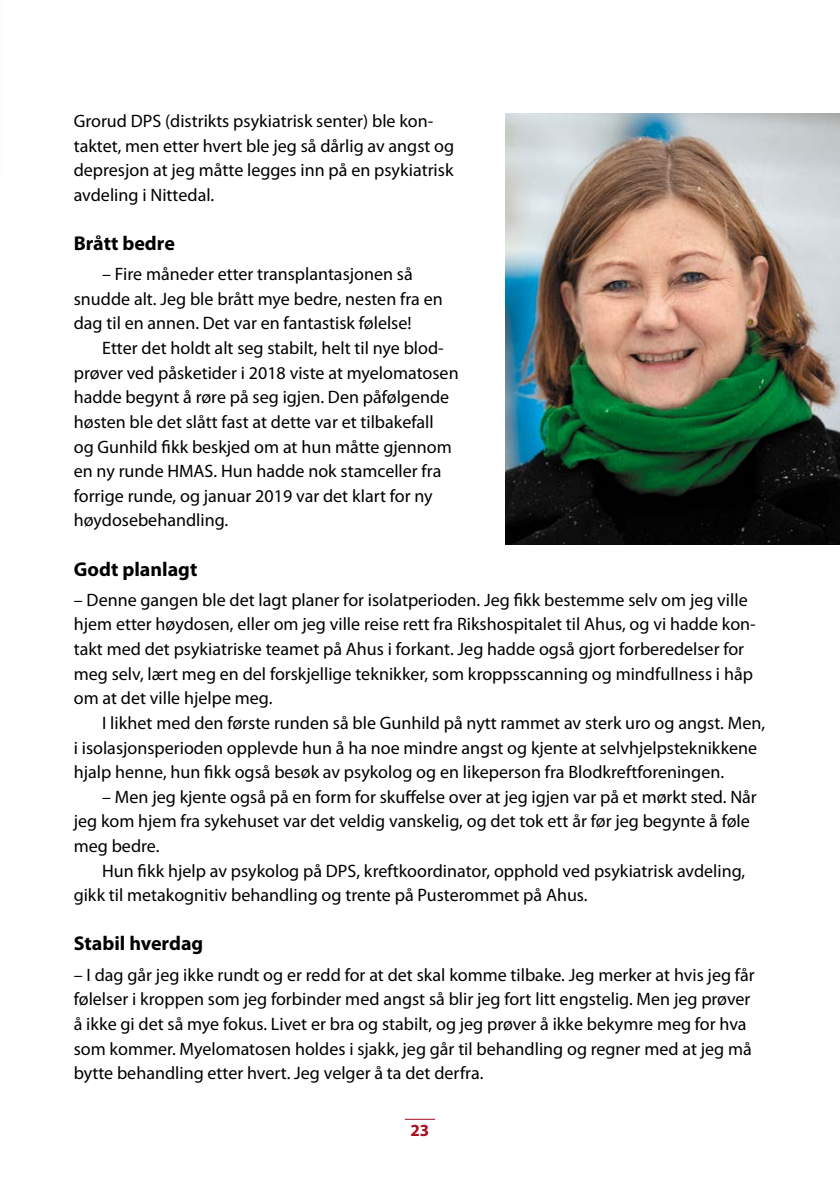
<style>
.page{position:relative;width:840px;height:1191px;background:#fff}
.page>*{position:absolute;margin:0;border:0;box-sizing:border-box;transform-origin:0 0}
.t1{font:700 20px "Myriad Pro";color:#000}
.t2{font:18px/24.6px "Myriad Pro";color:#000}
.t3{font:700 17px "Myriad Pro";color:#a80f22}
</style>
<div class="page">
<hr style="left:404px;top:1118px;width:31px;height:1px;background:#a80f22">
<img style="left:505px;top:113px;width:334px;height:431px">
<p class="t2" style="left:74px;top:109px;width:382px">Grorud DPS (distrikts psykiatrisk senter) ble kon&shy;taktet, men etter hvert ble jeg så dårlig av angst og depresjon at jeg måtte legges inn på en psykiatrisk avdeling i Nittedal.</p>
<p class="t1" style="left:74px;top:232px;width:103px">Brått bedre</p>
<p class="t2" style="left:74px;top:262px;width:370px;text-indent:28px">– Fire måneder etter transplantasjonen så snudde alt. Jeg ble brått mye bedre, nesten fra en dag til en annen. Det var en fantastisk følelse!</p>
<p class="t2" style="left:74px;top:336px;width:386px;text-indent:28px">Etter det holdt alt seg stabilt, helt til nye blod&shy;prøver ved påsketider i 2018 viste at myelomatosen hadde begynt å røre på seg igjen. Den påfølgende høsten ble det slått fast at dette var et tilbakefall<br>og Gunhild fikk beskjed om at hun måtte gjennom en ny runde HMAS. Hun hadde nok stamceller fra forrige runde, og januar 2019 var det klart for ny høydosebehandling.</p>
<p class="t1" style="left:74px;top:557px;width:125px">Godt planlagt</p>
<p class="t2" style="left:74px;top:588px;width:683px">– Denne gangen ble det lagt planer for isolatperioden. Jeg fikk bestemme selv om jeg ville hjem etter høydosen, eller om jeg ville reise rett fra Rikshospitalet til Ahus, og vi hadde kon&shy;takt med det psykiatriske teamet på Ahus i forkant. Jeg hadde også gjort forberedelser for meg selv, lært meg en del forskjellige teknikker, som kroppsscanning og mindfullness i håp om at det ville hjelpe meg.</p>
<p class="t2" style="left:74px;top:711px;width:692px;text-indent:28px">I likhet med den første runden så ble Gunhild på nytt rammet av sterk uro og angst. Men, i isolasjonsperioden opplevde hun å ha noe mindre angst og kjente at selvhjelpsteknikkene hjalp henne, hun fikk også besøk av psykolog og en likeperson fra Blodkreftforeningen.</p>
<p class="t2" style="left:74px;top:784px;width:684px;text-indent:28px">– Men jeg kjente også på en form for skuffelse over at jeg igjen var på et mørkt sted. Når jeg kom hjem fra sykehuset var det veldig vanskelig, og det tok ett år før jeg begynte å føle meg bedre.</p>
<p class="t2" style="left:74px;top:858px;width:672px;text-indent:28px">Hun fikk hjelp av psykolog på DPS, kreftkoordinator, opphold ved psykiatrisk avdeling, gikk til metakognitiv behandling og trente på Pusterommet på Ahus.</p>
<p class="t1" style="left:74px;top:932px;width:131px">Stabil hverdag</p>
<p class="t2" style="left:74px;top:962px;width:682px">– I dag går jeg ikke rundt og er redd for at det skal komme tilbake. Jeg merker at hvis jeg får følelser i kroppen som jeg forbinder med angst så blir jeg fort litt engstelig. Men jeg prøver å ikke gi det så mye fokus. Livet er bra og stabilt, og jeg prøver å ikke bekymre meg for hva som kommer. Myelomatosen holdes i sjakk, jeg går til behandling og regner med at jeg må bytte behandling etter hvert. Jeg velger å ta det derfra.</p>
<p class="t3" style="left:410px;top:1120px;width:20px">23</p>
</div>
